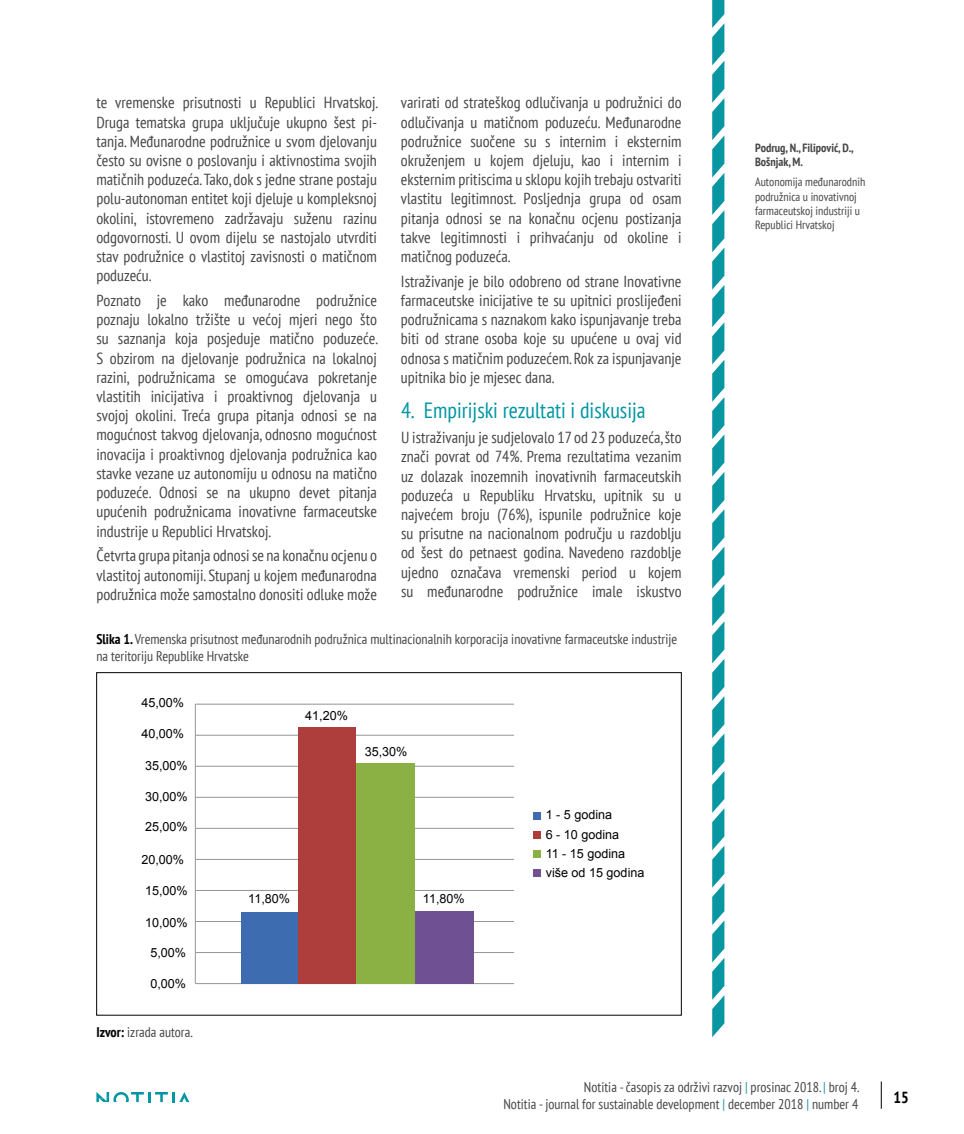
<style>
.page{position:relative;width:964px;height:1134px;background:#fff}
.page>*{position:absolute;margin:0;border:0;box-sizing:border-box;transform-origin:0 0}
.t1{font:condensed 22px "PT Sans";color:#0096a3}
.t2{font:condensed 16px/19.2px "PT Sans";color:#464547;text-align:justify}
.t3{font:700 condensed 16px "PT Sans";color:#000}
.t4{font:condensed 14px/16.8px "PT Sans";color:#464547;text-align:right}
.t5{font:12.6px/19.2px "Arial";color:#000}
.t6{font:condensed 12px/14.4px "PT Sans";color:#464547}
.t7{font:700 condensed 12px/14.4px "PT Sans";color:#464547}
.s1{font-weight:700;color:#000}
.s2{color:#0996a3}
</style>
<div class="page">
<svg style="left:881px;top:1081px;width:1px;height:28px"></svg>
<svg style="left:712px;top:0;width:12px;height:1037px"></svg>
<svg style="left:96px;top:1092px;width:93px;height:10px"></svg>
<div style="left:533px;top:812px;width:8px;height:7px;background:#3e6cb0"></div>
<div style="left:533px;top:831px;width:8px;height:8px;background:#ad3e3c"></div>
<div style="left:533px;top:850px;width:8px;height:8px;background:#8bb144"></div>
<div style="left:533px;top:870px;width:8px;height:7px;background:#6f5193"></div>
<hr style="left:195px;top:704px;width:1px;height:279px;background:#939598">
<hr style="left:195px;top:983px;width:319px;height:1px;background:#939598">
<hr style="left:195px;top:952px;width:319px;height:1px;background:#939598">
<hr style="left:195px;top:921px;width:319px;height:1px;background:#939598">
<hr style="left:195px;top:890px;width:319px;height:1px;background:#939598">
<hr style="left:195px;top:859px;width:319px;height:1px;background:#939598">
<hr style="left:195px;top:828px;width:319px;height:1px;background:#939598">
<hr style="left:195px;top:797px;width:319px;height:1px;background:#939598">
<hr style="left:195px;top:766px;width:319px;height:1px;background:#939598">
<hr style="left:195px;top:735px;width:319px;height:1px;background:#939598">
<hr style="left:195px;top:704px;width:319px;height:1px;background:#939598">
<div style="left:242px;top:912px;width:57px;height:71px;background:#3e6cb0"></div>
<div style="left:299px;top:727px;width:57px;height:256px;background:#ad3e3c"></div>
<div style="left:356px;top:764px;width:59px;height:219px;background:#8bb144"></div>
<div style="left:415px;top:911px;width:59px;height:72px;background:#6f5193"></div>
<p class="t2" style="left:96px;top:94px;width:283px">te vremenske prisutnosti u Republici Hrvatskoj.<br>Druga tematska grupa uključuje ukupno šest pi&shy;tanja. Međunarodne podružnice u svom djelovanju često su ovisne o poslovanju i aktivnostima svojih matičnih poduzeća. Tako, dok s jedne strane postaju polu-autonoman entitet koji djeluje u kompleksnoj okolini, istovremeno zadržavaju suženu razinu odgovornosti. U ovom dijelu se nastojalo utvrditi stav podružnice o vlastitoj zavisnosti o matičnom poduzeću.</p>
<p class="t2" style="left:96px;top:291px;width:283px">Poznato je kako međunarodne podružnice poznaju lokalno tržište u većoj mjeri nego što su saznanja koja posjeduje matično poduzeće.<br>S obzirom na djelovanje podružnica na lokalnoj razini, podružnicama se omogućava pokretanje vlastitih inicijativa i proaktivnog djelovanja u svojoj okolini. Treća grupa pitanja odnosi se na mogućnost takvog djelovanja, odnosno mogućnost inovacija i proaktivnog djelovanja podružnica kao stavke vezane uz autonomiju u odnosu na matično poduzeće. Odnosi se na ukupno devet pitanja upućenih podružnicama inovativne farmaceutske industrije u Republici Hrvatskoj.</p>
<p class="t2" style="left:96px;top:547px;width:282px">Četvrta grupa pitanja odnosi se na konačnu ocjenu o vlastitoj autonomiji. Stupanj u kojem međunarodna podružnica može samostalno donositi odluke može</p>
<p class="t2" style="left:401px;top:94px;width:282px">varirati od strateškog odlučivanja u podružnici do odlučivanja u matičnom poduzeću. Međunarodne podružnice suočene su s internim i eksternim okruženjem u kojem djeluju, kao i internim i eksternim pritiscima u sklopu kojih trebaju ostvariti vlastitu legitimnost. Posljednja grupa od osam pitanja odnosi se na konačnu ocjenu postizanja takve legitimnosti i prihvaćanju od okoline i matičnog poduzeća.</p>
<p class="t2" style="left:401px;top:272px;width:282px">Istraživanje je bilo odobreno od strane Inovativne farmaceutske inicijative te su upitnici proslijeđeni podružnicama s naznakom kako ispunjavanje treba biti od strane osoba koje su upućene u ovaj vid odnosa s matičnim poduzećem. Rok za ispunjavanje upitnika bio je mjesec dana.</p>
<h1 class="t1" style="left:401px;top:398px;width:246px">4. Empirijski rezultati i diskusija</h1>
<p class="t2" style="left:401px;top:428px;width:282px">U istraživanju je sudjelovalo 17 od 23 poduzeća, što znači povrat od 74%. Prema rezultatima vezanim uz dolazak inozemnih inovativnih farmaceutskih poduzeća u Republiku Hrvatsku, upitnik su u najvećem broju (76%), ispunile podružnice koje su prisutne na nacionalnom području u razdoblju od šest do petnaest godina. Navedeno razdoblje ujedno označava vremenski period u kojem su međunarodne podružnice imale iskustvo</p>
<p class="t4" style="left:96px;top:632px;width:582px;text-align:left"><span class="s1">Slika 1.</span> Vremenska prisutnost međunarodnih podružnica multinacionalnih korporacija inovativne farmaceutske industrije na teritoriju Republike Hrvatske</p>
<p class="t5" style="left:141px;top:693px;width:44px">45,00%</p>
<p class="t5" style="left:141px;top:724px;width:44px">40,00%</p>
<p class="t5" style="left:145px;top:756px;width:44px">35,00%</p>
<p class="t5" style="left:145px;top:787px;width:44px">30,00%</p>
<p class="t5" style="left:145px;top:817px;width:44px">25,00%</p>
<p class="t5" style="left:141px;top:850px;width:44px">20,00%</p>
<p class="t5" style="left:145px;top:881px;width:44px">15,00%</p>
<p class="t5" style="left:145px;top:913px;width:44px">10,00%</p>
<p class="t5" style="left:150px;top:943px;width:37px">5,00%</p>
<p class="t5" style="left:150px;top:973px;width:37px">0,00%</p>
<p class="t4" style="left:96px;top:1024px;width:98px"><span class="s1">Izvor:</span> izrada autora.</p>
<p class="t5" style="left:305px;top:706px;width:44px">41,20%</p>
<p class="t5" style="left:365px;top:742px;width:44px">35,30%</p>
<p class="t5" style="left:248px;top:889px;width:43px">11,80%</p>
<p class="t5" style="left:423px;top:889px;width:43px">11,80%</p>
<p class="t5" style="left:546px;top:805px;width:100px">1 - 5 godina<br>6 - 10 godina<br>11 - 15 godina više od 15 godina</p>
<p class="t7" style="left:755px;top:141px;width:100px">Podrug, N., Filipović, D.,<br>Bošnjak, M.</p>
<p class="t6" style="left:755px;top:175px;width:112px">Autonomija međunarodnih podružnica u inovativnoj farmaceutskoj industriji u<br>Republici Hrvatskoj</p>
<p class="t4" style="left:503px;top:1079px;width:357px">Notitia - časopis za održivi razvoj <span class="s2">|</span> prosinac 2018. <span class="s2">|</span> broj 4.<br>Notitia - journal for sustainable development <span class="s2">|</span> december 2018 <span class="s2">|</span> number 4</p>
<p class="t3" style="left:893px;top:1088px;width:17px">15</p>
</div>
